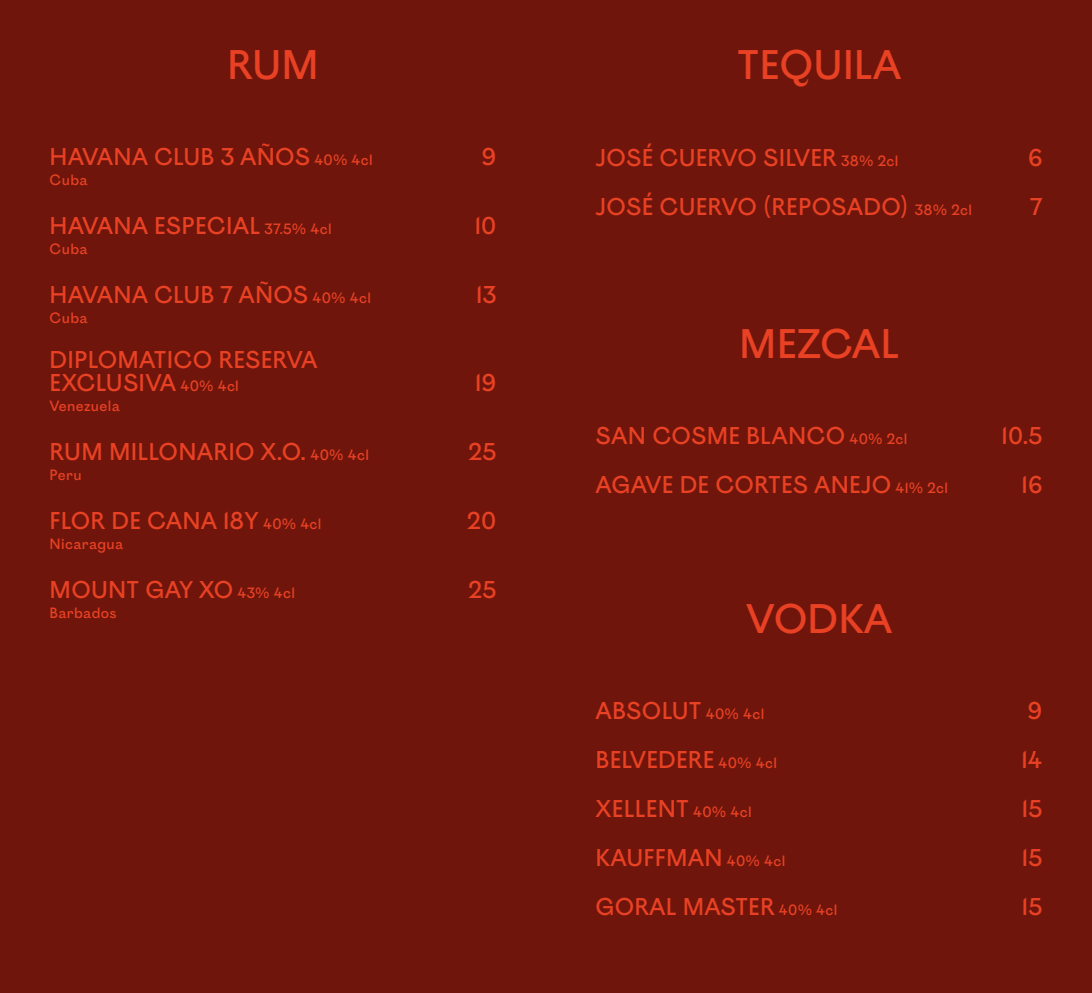
<style>
.page{position:relative;width:1092px;height:993px;background:#fff}
.page>*{position:absolute;margin:0;border:0;box-sizing:border-box;transform-origin:0 0}
.t1{font:38.68px "Ostia Antica";color:#e84124}
.t2{font:22.75px/22.8px "Ostia Antica";letter-spacing:.01em;color:#e84124}
.t3{font:14px "Ostia Antica";letter-spacing:.03em;color:#e84124}
.s1{font-size:14px}
</style>
<div class="page">
<div style="left:0;top:0;width:1091px;height:992px;background:#70150b"></div>
<h1 class="t1" style="left:227px;top:43px;width:93px">RUM</h1>
<p class="t2" style="left:50px;top:146px;width:325px">HAVANA CLUB 3 AÑOS <span class="s1">40% 4cl</span></p>
<p class="t2" style="left:481px;top:146px;width:16px">9</p>
<p class="t3" style="left:50px;top:172px;width:39px">Cuba</p>
<p class="t2" style="left:50px;top:215px;width:283px">HAVANA ESPECIAL <span class="s1">37.5% 4cl</span></p>
<p class="t2" style="left:474px;top:215px;width:23px">10</p>
<p class="t3" style="left:50px;top:241px;width:39px">Cuba</p>
<p class="t2" style="left:50px;top:283px;width:323px">HAVANA CLUB 7 AÑOS <span class="s1">40% 4cl</span></p>
<p class="t2" style="left:476px;top:283px;width:22px">13</p>
<p class="t3" style="left:50px;top:309px;width:39px">Cuba</p>
<p class="t2" style="left:50px;top:349px;width:269px">DIPLOMATICO RESERVA<br>EXCLUSIVA <span class="s1">40% 4cl</span></p>
<p class="t2" style="left:475px;top:372px;width:23px">19</p>
<p class="t3" style="left:50px;top:398px;width:72px">Venezuela</p>
<p class="t2" style="left:50px;top:440px;width:321px">RUM MILLONARIO X.O. <span class="s1">40% 4cl</span></p>
<p class="t2" style="left:468px;top:440px;width:29px">25</p>
<p class="t3" style="left:50px;top:466px;width:34px">Peru</p>
<p class="t2" style="left:50px;top:509px;width:273px">FLOR DE CANA 18Y <span class="s1">40% 4cl</span></p>
<p class="t2" style="left:467px;top:509px;width:31px">20</p>
<p class="t3" style="left:50px;top:535px;width:75px">Nicaragua</p>
<p class="t2" style="left:50px;top:578px;width:247px">MOUNT GAY XO <span class="s1">43% 4cl</span></p>
<p class="t2" style="left:468px;top:578px;width:29px">25</p>
<p class="t3" style="left:50px;top:604px;width:68px">Barbados</p>
<h1 class="t1" style="left:737px;top:43px;width:166px">TEQUILA</h1>
<p class="t2" style="left:595px;top:146px;width:304px">JOSÉ CUERVO SILVER <span class="s1">38% 2cl</span></p>
<p class="t2" style="left:1027px;top:146px;width:16px">6</p>
<p class="t2" style="left:595px;top:195px;width:378px">JOSÉ CUERVO (REPOSADO) <span class="s1">38% 2cl</span></p>
<p class="t2" style="left:1030px;top:195px;width:13px">7</p>
<h1 class="t1" style="left:739px;top:321px;width:162px">MEZCAL</h1>
<p class="t2" style="left:595px;top:424px;width:313px">SAN COSME BLANCO <span class="s1">40% 2cl</span></p>
<p class="t2" style="left:1001px;top:424px;width:42px">10.5</p>
<p class="t2" style="left:595px;top:473px;width:354px">AGAVE DE CORTES ANEJO <span class="s1">41% 2cl</span></p>
<p class="t2" style="left:1021px;top:473px;width:22px">16</p>
<h1 class="t1" style="left:746px;top:596px;width:148px">VODKA</h1>
<p class="t2" style="left:595px;top:699px;width:170px">ABSOLUT <span class="s1">40% 4cl</span></p>
<p class="t2" style="left:1027px;top:699px;width:16px">9</p>
<p class="t2" style="left:595px;top:748px;width:183px">BELVEDERE <span class="s1">40% 4cl</span></p>
<p class="t2" style="left:1021px;top:748px;width:22px">14</p>
<p class="t2" style="left:595px;top:797px;width:157px">XELLENT <span class="s1">40% 4cl</span></p>
<p class="t2" style="left:1021px;top:797px;width:22px">15</p>
<p class="t2" style="left:595px;top:846px;width:191px">KAUFFMAN <span class="s1">40% 4cl</span></p>
<p class="t2" style="left:1021px;top:846px;width:22px">15</p>
<p class="t2" style="left:595px;top:895px;width:243px">GORAL MASTER <span class="s1">40% 4cl</span></p>
<p class="t2" style="left:1021px;top:895px;width:22px">15</p>
</div>
